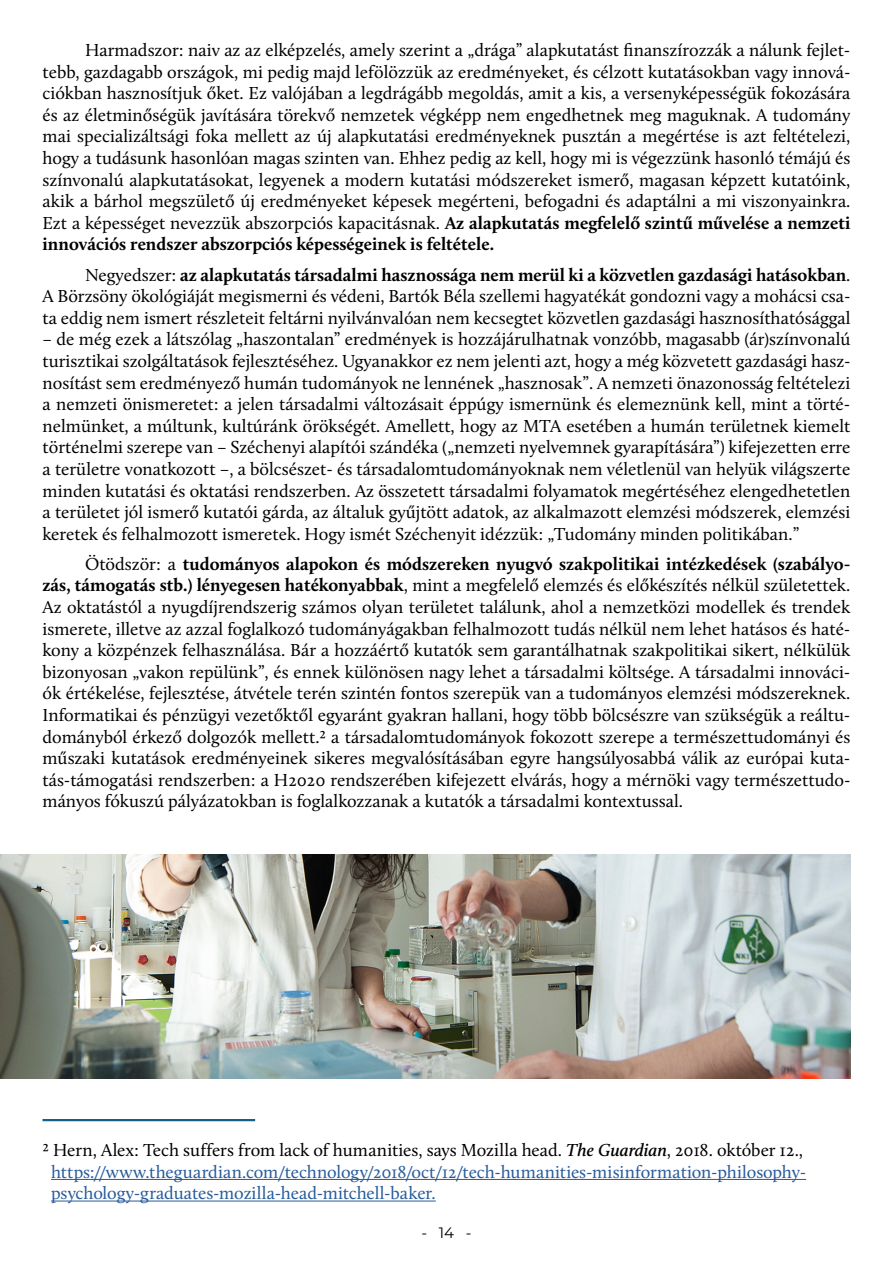
<style>
.page{position:relative;width:893px;height:1263px;background:#fff}
.page>*{position:absolute;margin:0;border:0;box-sizing:border-box;transform-origin:0 0}
.t1{font:18px/21.6px "Calluna Regular 5";color:#000;text-align:justify}
.t2{font:18px/21.6px "Calluna Regular 5";letter-spacing:-.005em;color:#275b9b}
.t3{font:18px/30.2px "Calluna Regular 7";color:#000}
.t4{font:15px "Montserrat";color:#000}
.s1{font-family:"Calluna Regular 7"}
.s2{font-family:"Calluna Regular 5"}
.s3{color:#000}
.s4{font-family:"Calluna Regular 2";color:#000}
</style>
<div class="page">
<hr style="left:51px;top:1179px;width:755px;height:1px;background:#275b9b">
<hr style="left:51px;top:1200px;width:385px;height:1px;background:#275b9b">
<hr style="left:43px;top:1119px;width:212px;height:2px;background:#146086">
<img style="left:0;top:855px;width:850px;height:223px">
<p class="t1" style="left:43px;top:39px;width:809px;text-indent:43px">Harmadszor: naiv az az elképzelés, amely szerint a „drága” alapkutatást finanszírozzák a nálunk fejlet&shy;tebb, gazdagabb országok, mi pedig majd lefölözzük az eredményeket, és célzott kutatásokban vagy innová&shy;ciókban hasznosítjuk őket. Ez valójában a legdrágább megoldás, amit a kis, a versenyképességük fokozására és az életminőségük javítására törekvő nemzetek végképp nem engedhetnek meg maguknak. A tudomány mai specializáltsági foka mellett az új alapkutatási eredményeknek pusztán a megértése is azt feltételezi, hogy a tudásunk hasonlóan magas szinten van. Ehhez pedig az kell, hogy mi is végezzünk hasonló témájú és színvonalú alapkutatásokat, legyenek a modern kutatási módszereket ismerő, magasan képzett kutatóink, akik a bárhol megszülető új eredményeket képesek megérteni, befogadni és adaptálni a mi viszonyainkra.<br>Ezt a képességet nevezzük abszorpciós kapacitásnak. <span class="s1">Az alapkutatás megfelelő szintű művelése a nemzeti</span></p>
<p class="t3" style="left:85px;top:229px;width:767px;text-indent:-43px">innovációs rendszer abszorpciós képességeinek is feltétele.<br><span class="s2">Negyedszer:</span> az alapkutatás társadalmi hasznossága nem merül ki a közvetlen gazdasági hatásokban<span class="s2">.</span></p>
<p class="t1" style="left:43px;top:285px;width:809px">A Börzsöny ökológiáját megismerni és védeni, Bartók Béla szellemi hagyatékát gondozni vagy a mohácsi csa&shy;ta eddig nem ismert részleteit feltárni nyilvánvalóan nem kecsegtet közvetlen gazdasági hasznosíthatósággal</p>
<p class="t1" style="left:43px;top:328px;width:809px">– de még ezek a látszólag „haszontalan” eredmények is hozzájárulhatnak vonzóbb, magasabb (ár)színvonalú turisztikai szolgáltatások fejlesztéséhez. Ugyanakkor ez nem jelenti azt, hogy a még közvetett gazdasági hasz&shy;nosítást sem eredményező humán tudományok ne lennének „hasznosak”. A nemzeti önazonosság feltételezi a nemzeti önismeretet: a jelen társadalmi változásait éppúgy ismernünk és elemeznünk kell, mint a törté&shy;nelmünket, a múltunk, kultúránk örökségét. Amellett, hogy az MTA esetében a humán területnek kiemelt történelmi szerepe van – Széchenyi alapítói szándéka („nemzeti nyelvemnek gyarapítására”) kifejezetten erre a területre vonatkozott –, a bölcsészet- és társadalomtudományoknak nem véletlenül van helyük világszerte minden kutatási és oktatási rendszerben. Az összetett társadalmi folyamatok megértéséhez elengedhetetlen a területet jól ismerő kutatói gárda, az általuk gyűjtött adatok, az alkalmazott elemzési módszerek, elemzési keretek és felhalmozott ismeretek. Hogy ismét Széchenyit idézzük: „Tudomány minden politikában.”</p>
<p class="t3" style="left:85px;top:548px;width:767px"><span class="s2">Ötödször: a</span> tudományos alapokon és módszereken nyugvó szakpolitikai intézkedések (szabályo-</p>
<p class="t1" style="left:43px;top:574px;width:809px"><span class="s1">zás, támogatás stb.) lényegesen hatékonyabbak</span>, mint a megfelelő elemzés és előkészítés nélkül születettek.<br>Az oktatástól a nyugdíjrendszerig számos olyan területet találunk, ahol a nemzetközi modellek és trendek ismerete, illetve az azzal foglalkozó tudományágakban felhalmozott tudás nélkül nem lehet hatásos és haté&shy;kony a közpénzek felhasználása. Bár a hozzáértő kutatók sem garantálhatnak szakpolitikai sikert, nélkülük bizonyosan „vakon repülünk”, és ennek különösen nagy lehet a társadalmi költsége. A társadalmi innováci&shy;ók értékelése, fejlesztése, átvétele terén szintén fontos szerepük van a tudományos elemzési módszereknek.<br>Informatikai és pénzügyi vezetőktől egyaránt gyakran hallani, hogy több bölcsészre van szükségük a reáltu&shy;dományból érkező dolgozók mellett.2 a társadalomtudományok fokozott szerepe a természettudományi és műszaki kutatások eredményeinek sikeres megvalósításában egyre hangsúlyosabbá válik az európai kuta&shy;tás-támogatási rendszerben: a H2020 rendszerében kifejezett elvárás, hogy a mérnöki vagy természettudo&shy;mányos fókuszú pályázatokban is foglalkozzanak a kutatók a társadalmi kontextussal.</p>
<p class="t2" style="left:51px;top:1139px;width:757px;text-indent:-9px"><span class="s3">2 Hern, Alex: Tech suffers from lack of humanities, says Mozilla head.</span> <span class="s4">The Guardian</span><span class="s3">, 2018. október 12., </span>https://www.theguardian.com/technology/2018/oct/12/tech-humanities-misinformation-philosophy&shy;psychology-graduates-mozilla-head-mitchell-baker.</p>
<p class="t4" style="left:421px;top:1223px;width:52px">- 14 -</p>
</div>
